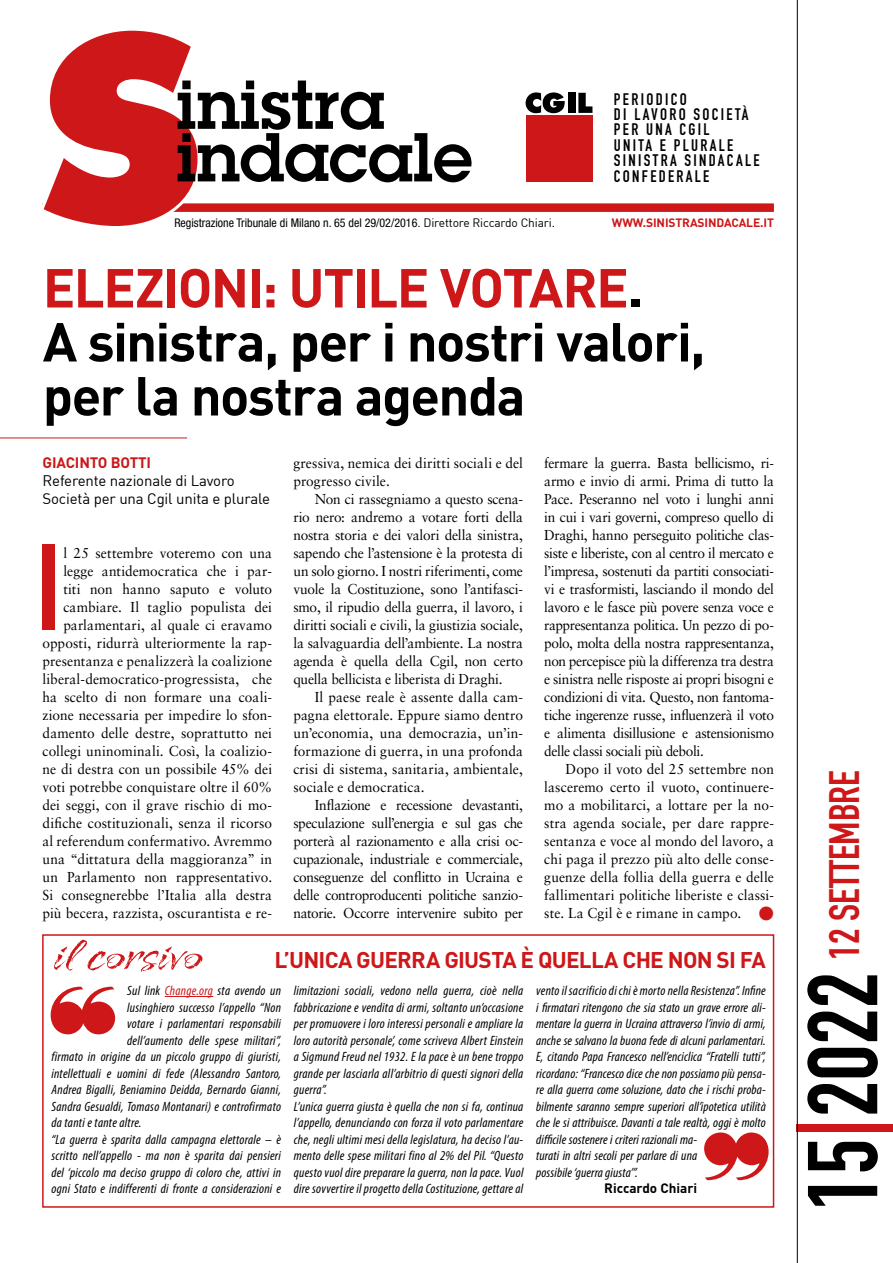
<style>
.page{position:relative;width:893px;height:1263px;background:#fff}
.page>*{position:absolute;margin:0;border:0;box-sizing:border-box;transform-origin:0 0}
.t1{font:120.3px "DIN Engschrift Std";color:#cd1719}
.t2{font:97.35px "DIN Engschrift Std";color:#000}
.t3{font:700 54px/54px "DIN";letter-spacing:-.03em;color:#000}
.t4{font:42px "DIN Engschrift Std";color:#cd1719}
.t5{font:700 22.5px "DIN";letter-spacing:-.035em;color:#cd1719}
.t6{font:16.5px/15.5px "DIN Engschrift Std";letter-spacing:.14em;color:#000}
.t7{font:15px/18px "DIN";letter-spacing:-.01em;color:#000}
.t8{font:700 15px "DIN";letter-spacing:-.01em;color:#cd1719}
.t9{font:14.4px/18px "Sabon LT Std";letter-spacing:.005em;color:#000;text-align:justify;scale:.95 1}
.t10{font:italic condensed 13.5px/16.5px "Myriad Pro";letter-spacing:.02em;color:#000}
.t11{font:700 13.5px "DIN";color:#000}
.t12{font:condensed 12px "Helvetica Neue LT Std";color:#000}
.t13{font:700 12px "DIN";letter-spacing:-.01em;color:#cd1719}
.s1{font-family:"DIN";font-stretch:normal}
.s2{color:#cd1719}
</style>
<div class="page">
<hr style="left:797px;top:0;width:1px;height:1263px;background:#000">
<div style="left:43px;top:203px;width:731px;height:9px;background:#cd1719"></div>
<svg style="left:42px;top:30px;width:430px;height:196px"></svg>
<svg style="left:526px;top:92px;width:39px;height:21px"></svg>
<div style="left:568px;top:93px;width:7px;height:20px;background:#000"></div>
<svg style="left:578px;top:93px;width:14px;height:20px"></svg>
<div style="left:526px;top:115px;width:66px;height:66px;background:#cd1719"></div>
<div style="left:42px;top:934px;width:732px;height:274px;border:2px solid #cd1719"></div>
<hr style="left:165px;top:996px;width:48px;height:1px;background:#cd1719">
<svg style="left:51px;top:986px;width:64px;height:48px"></svg>
<svg style="left:704px;top:1132px;width:65px;height:49px"></svg>
<svg style="left:54px;top:939px;width:148px;height:33px"></svg>
<hr style="left:0;top:438px;width:187px;height:1px;background:#cd1719">
<p class="t6" style="left:614px;top:91px;width:147px">PERIODICO<br>DI LAVORO SOCIETÀ<br>PER UNA CGIL<br>UNITA E PLURALE<br>SINISTRA SINDACALE<br>CONFEDERALE</p>
<p class="t12" style="left:174px;top:216px;width:382px">Registrazione Tribunale di Milano n. 65 del 29/02/2016<span class="s1">. Direttore Riccardo Chiari.</span></p>
<p class="t13" style="left:612px;top:215px;width:164px">WWW.SINISTRASINDACALE.IT</p>
<h3 class="t3" style="left:43px;top:259px;width:664px"><span class="s2">ELEZIONI: UTILE VOTARE</span>.<br>A sinistra, per i nostri valori, per la nostra agenda</h3>
<p class="t8" style="left:43px;top:453px;width:110px">GIACINTO BOTTI</p>
<p class="t7" style="left:43px;top:471px;width:229px">Referente nazionale di Lavoro<br>Società per una Cgil unita e plurale</p>
<h1 class="t1" style="left:36px;top:517px;width:26px">I</h1>
<p class="t9" style="left:544px;top:454px;width:243px">fermare la guerra. Basta bellicismo, ri&shy;armo e invio di armi. Prima di tutto la Pace. Peseranno nel voto i lunghi anni in cui i vari governi, compreso quello di Draghi, hanno perseguito politiche clas&shy;siste e liberiste, con al centro il mercato e l’impresa, sostenuti da partiti consociati&shy;vi e trasformisti, lasciando il mondo del lavoro e le fasce più povere senza voce e rappresentanza politica. Un pezzo di po&shy;polo, molta della nostra rappresentanza, non percepisce più la differenza tra destra e sinistra nelle risposte ai propri bisogni e condizioni di vita. Questo, non fantoma&shy;tiche ingerenze russe, influenzerà il voto e alimenta disillusione e astensionismo delle classi sociali più deboli.</p>
<p class="t9" style="left:544px;top:760px;width:243px;text-indent:21px">Dopo il voto del 25 settembre non lasceremo certo il vuoto, continuere&shy;mo a mobilitarci, a lottare per la no&shy;stra agenda sociale, per dare rappre&shy;sentanza e voce al mondo del lavoro, a chi paga il prezzo più alto delle conse&shy;guenze della follia della guerra e delle fallimentari politiche liberiste e classi&shy;ste. La Cgil è e rimane in campo. <span class="s2">●</span></p>
<h3 class="t5" style="left:275px;top:945px;width:493px">L’UNICA GUERRA GIUSTA È QUELLA CHE NON SI FA</h3>
<p class="t10" style="left:127px;top:982px;width:155px">Sul link <span class="s2">Change.org</span> sta avendo un</p>
<p class="t10" style="left:127px;top:999px;width:155px">lusinghiero successo l’appello “Non</p>
<p class="t10" style="left:127px;top:1015px;width:155px">votare i parlamentari responsabili</p>
<p class="t10" style="left:127px;top:1032px;width:155px">dell’aumento delle spese militari”,</p>
<p class="t10" style="left:51px;top:1048px;width:231px">firmato in origine da un piccolo gruppo di giuristi,</p>
<p class="t10" style="left:51px;top:1065px;width:231px">intellettuali e uomini di fede (Alessandro Santoro,</p>
<p class="t10" style="left:51px;top:1081px;width:231px">Andrea Bigalli, Beniamino Deidda, Bernardo Gianni,</p>
<p class="t10" style="left:51px;top:1098px;width:231px">Sandra Gesualdi, Tomaso Montanari) e controfirmato</p>
<p class="t10" style="left:51px;top:1114px;width:92px">da tanti e tante altre.</p>
<p class="t10" style="left:51px;top:1131px;width:231px">“La guerra è sparita dalla campagna elettorale – è</p>
<p class="t10" style="left:51px;top:1147px;width:231px">scritto nell’appello - ma non è sparita dai pensieri</p>
<p class="t10" style="left:51px;top:1164px;width:231px">del ‘piccolo ma deciso gruppo di coloro che, attivi in</p>
<p class="t10" style="left:51px;top:1180px;width:231px">ogni Stato e indifferenti di fronte a considerazioni e</p>
<p class="t9" style="left:293px;top:454px;width:243px">gressiva, nemica dei diritti sociali e del progresso civile.</p>
<p class="t9" style="left:293px;top:490px;width:243px;text-indent:21px">Non ci rassegniamo a questo scena&shy;rio nero: andremo a votare forti della nostra storia e dei valori della sinistra, sapendo che l’astensione è la protesta di un solo giorno. I nostri riferimenti, come vuole la Costituzione, sono l’antifasci&shy;smo, il ripudio della guerra, il lavoro, i diritti sociali e civili, la giustizia sociale, la salvaguardia dell’ambiente. La nostra agenda è quella della Cgil, non certo quella bellicista e liberista di Draghi.</p>
<p class="t9" style="left:293px;top:688px;width:243px;text-indent:21px">Il paese reale è assente dalla cam&shy;pagna elettorale. Eppure siamo dentro un’economia, una democrazia, un’in&shy;formazione di guerra, in una profonda crisi di sistema, sanitaria, ambientale, sociale e democratica.</p>
<p class="t9" style="left:293px;top:796px;width:243px;text-indent:21px">Inflazione e recessione devastanti, speculazione sull’energia e sul gas che porterà al razionamento e alla crisi oc&shy;cupazionale, industriale e commerciale, conseguenze del conflitto in Ucraina e delle controproducenti politiche sanzio&shy;natorie. Occorre intervenire subito per</p>
<p class="t9" style="left:43px;top:544px;width:243px;text-align:right">l 25 settembre voteremo con una legge antidemocratica che i par-<br>titi non hanno saputo e voluto cambiare. Il taglio populista dei parlamentari, al quale ci eravamo opposti, ridurrà ulteriormente la rap&shy;presentanza e penalizzerà la coalizione liberal-democratico-progressista, che ha scelto di non formare una coali&shy;zione necessaria per impedire lo sfon&shy;damento delle destre, soprattutto nei collegi uninominali. Così, la coalizio&shy;ne di destra con un possibile 45% dei voti potrebbe conquistare oltre il 60% dei seggi, con il grave rischio di mo&shy;difiche costituzionali, senza il ricorso al referendum confermativo. Avremmo una “dittatura della maggioranza” in un Parlamento non rappresentativo.<br>Si consegnerebbe l’Italia alla destra più becera, razzista, oscurantista e re-</p>
<p class="t10" style="left:294px;top:982px;width:231px">limitazioni sociali, vedono nella guerra, cioè nella fabbricazione e vendita di armi, soltanto un’occasione per promuovere i loro interessi personali e ampliare la loro autorità personale’, come scriveva Albert Einstein a Sigmund Freud nel 1932. E la pace è un bene troppo grande per lasciarla all’arbitrio di questi signori della guerra”.<br>L’unica guerra giusta è quella che non si fa, continua l’appello, denunciando con forza il voto parlamentare che, negli ultimi mesi della legislatura, ha deciso l’au&shy;mento delle spese militari fino al 2% del Pil. “Questo questo vuol dire preparare la guerra, non la pace. Vuol dire sovvertire il progetto della Costituzione, gettare al</p>
<p class="t10" style="left:536px;top:982px;width:231px">vento il sacrificio di chi è morto nella Resistenza”. Infine i firmatari ritengono che sia stato un grave errore ali&shy;mentare la guerra in Ucraina attraverso l’invio di armi, anche se salvano la buona fede di alcuni parlamentari.<br>E, citando Papa Francesco nell’enciclica “Fratelli tutti”, ricordano: “Francesco dice che non possiamo più pensa&shy;re alla guerra come soluzione, dato che i rischi proba&shy;bilmente saranno sempre superiori all’ipotetica utilità che le si attribuisce. Davanti a tale realtà, oggi è molto difficile sostenere i criteri razionali ma-<br>turati in altri secoli per parlare di una<br>possibile ‘guerra giusta’”.</p>
<p class="t11" style="left:604px;top:1179px;width:95px">Riccardo Chiari</p>
<h3 class="t4" style="left:820px;top:960px;width:191px;rotate:-90deg">12 SETTEMBRE</h3>
<h2 class="t2" style="left:786px;top:1211px;width:240px;rotate:-90deg">15<span class="s2">|</span>2022</h2>
</div>
